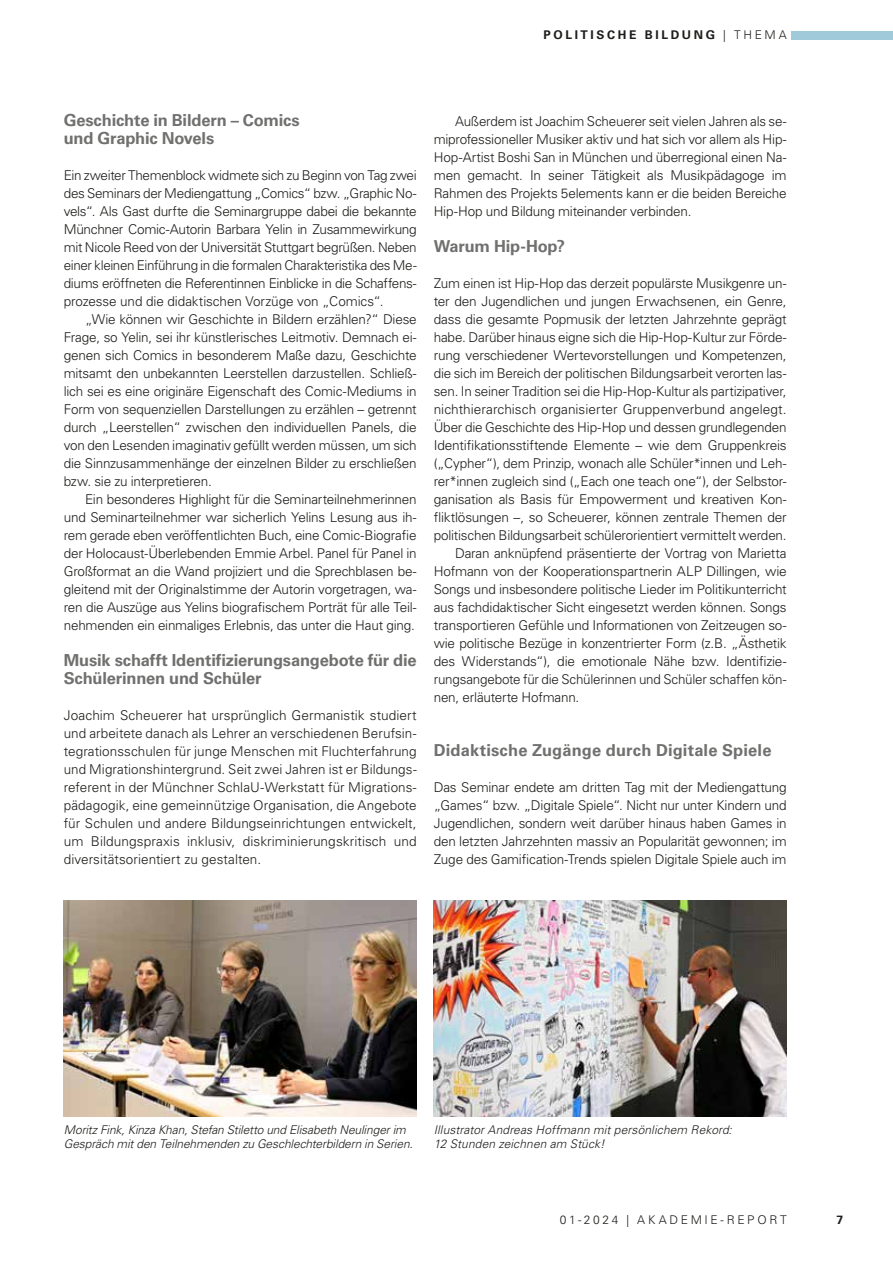
<style>
.page{position:relative;width:893px;height:1263px;background:#fff}
.page>*{position:absolute;margin:0;border:0;box-sizing:border-box;transform-origin:0 0}
.t1{font:700 16.5px/18px "Univers LT Std";letter-spacing:-.01em;color:#70706f}
.t2{font:700 16.5px "Univers LT Std";letter-spacing:.01em;color:#70706f}
.t3{font:300 13.5px/18px "Univers LT Std";letter-spacing:-.015em;color:#1d1d1b;text-align:justify}
.t4{font:300 13.5px "Univers LT Std";letter-spacing:.005em;color:#1d1d1b}
.t5{font:italic 300 12px/13.5px "Univers LT Std";letter-spacing:-.005em;color:#1d1d1b}
.t6{font:700 12px "Univers LT Std";letter-spacing:.22em;color:#1d1d1b}
.t7{font:300 12px "Univers LT Std";letter-spacing:.22em;color:#1d1d1b}
.s1{font-weight:300}
</style>
<div class="page">
<img style="left:434px;top:900px;width:353px;height:216px">
<img style="left:64px;top:900px;width:353px;height:216px">
<div style="left:791px;top:32px;width:102px;height:8px;background:#a0c9d9"></div>
<p class="t6" style="left:543px;top:28px;width:245px">POLITISCHE BILDUNG <span class="s1">| THEMA</span></p>
<p class="t1" style="left:64px;top:111px;width:238px">Geschichte in Bildern – Comics und Graphic Novels</p>
<p class="t3" style="left:64px;top:166px;width:354px">Ein zweiter Themenblock widmete sich zu Beginn von Tag zwei des Seminars der Mediengattung „Comics“ bzw. „Graphic No&shy;vels“. Als Gast durfte die Seminargruppe dabei die bekannte Münchner Comic-Autorin Barbara Yelin in Zusammewirkung mit Nicole Reed von der Universität Stuttgart begrüßen. Neben einer kleinen Einführung in die formalen Charakteristika des Me&shy;diums eröffneten die Referentinnen Einblicke in die Schaffens&shy;prozesse und die didaktischen Vorzüge von „Comics“.</p>
<p class="t3" style="left:64px;top:310px;width:354px;text-indent:21px">„Wie können wir Geschichte in Bildern erzählen?“ Diese Frage, so Yelin, sei ihr künstlerisches Leitmotiv. Demnach ei&shy;genen sich Comics in besonderem Maße dazu, Geschichte mitsamt den unbekannten Leerstellen darzustellen. Schließ&shy;lich sei es eine originäre Eigenschaft des Comic-Mediums in Form von sequenziellen Darstellungen zu erzählen – getrennt durch „Leerstellen“ zwischen den individuellen Panels, die von den Lesenden imaginativ gefüllt werden müssen, um sich die Sinnzusammenhänge der einzelnen Bilder zu erschließen bzw. sie zu interpretieren.</p>
<p class="t3" style="left:64px;top:490px;width:354px;text-indent:21px">Ein besonderes Highlight für die Seminarteilnehmerinnen und Seminarteilnehmer war sicherlich Yelins Lesung aus ih&shy;rem gerade eben veröffentlichten Buch, eine Comic-Biografie der Holocaust-Überlebenden Emmie Arbel. Panel für Panel in Großformat an die Wand projiziert und die Sprechblasen be&shy;gleitend mit der Originalstimme der Autorin vorgetragen, wa&shy;ren die Auszüge aus Yelins biografischem Porträt für alle Teil&shy;nehmenden ein einmaliges Erlebnis, das unter die Haut ging.</p>
<p class="t1" style="left:64px;top:651px;width:354px">Musik schafft Identifizierungsangebote für die<br>Schülerinnen und Schüler</p>
<p class="t3" style="left:64px;top:706px;width:354px">Joachim Scheuerer hat ursprünglich Germanistik studiert und arbeitete danach als Lehrer an verschiedenen Berufsin&shy;tegrationsschulen für junge Menschen mit Fluchterfahrung und Migrationshintergrund. Seit zwei Jahren ist er Bildungs&shy;referent in der Münchner SchlaU-Werkstatt für Migrations&shy;pädagogik, eine gemeinnützige Organisation, die Angebote für Schulen und andere Bildungseinrichtungen entwickelt, um Bildungspraxis inklusiv, diskriminierungskritisch und diversitätsorientiert zu gestalten.</p>
<p class="t3" style="left:434px;top:112px;width:354px;text-indent:21px">Außerdem ist Joachim Scheuerer seit vielen Jahren als se&shy;miprofessioneller Musiker aktiv und hat sich vor allem als Hip-Hop-Artist Boshi San in München und überregional einen Na&shy;men gemacht. In seiner Tätigkeit als Musikpädagoge im Rahmen des Projekts 5elements kann er die beiden Bereiche Hip-Hop und Bildung miteinander verbinden.</p>
<p class="t1" style="left:434px;top:237px;width:133px">Warum Hip-Hop?</p>
<p class="t3" style="left:434px;top:274px;width:354px">Zum einen ist Hip-Hop das derzeit populärste Musikgenre un-</p>
<p class="t3" style="left:434px;top:292px;width:354px">ter den Jugendlichen und jungen Erwachsenen, ein Genre,</p>
<p class="t3" style="left:434px;top:310px;width:354px">dass die gesamte Popmusik der letzten Jahrzehnte geprägt</p>
<p class="t3" style="left:434px;top:328px;width:354px">habe. Darüber hinaus eigne sich die Hip-Hop-Kultur zur Förde-</p>
<p class="t3" style="left:434px;top:346px;width:354px">rung verschiedener Wertevorstellungen und Kompetenzen,</p>
<p class="t3" style="left:434px;top:364px;width:354px">die sich im Bereich der politischen Bildungsarbeit verorten las-</p>
<p class="t3" style="left:434px;top:382px;width:354px">sen. In seiner Tradition sei die Hip-Hop-Kultur als partizipativer,</p>
<p class="t4" style="left:434px;top:401px;width:354px">nichthierarchisch organisierter Gruppenverbund angelegt.</p>
<p class="t3" style="left:434px;top:418px;width:354px">Über die Geschichte des Hip-Hop und dessen grundlegenden</p>
<p class="t3" style="left:434px;top:436px;width:354px">Identifikationsstiftende Elemente – wie dem Gruppenkreis</p>
<p class="t3" style="left:434px;top:454px;width:354px">(„Cypher“), dem Prinzip, wonach alle Schüler*innen und Leh-</p>
<p class="t3" style="left:434px;top:472px;width:354px">rer*innen zugleich sind („Each one teach one“), der Selbstor-</p>
<p class="t3" style="left:434px;top:490px;width:354px">ganisation als Basis für Empowerment und kreativen Kon-</p>
<p class="t3" style="left:434px;top:508px;width:354px">fliktlösungen –, so Scheuerer, können zentrale Themen der</p>
<p class="t3" style="left:434px;top:526px;width:354px">politischen Bildungsarbeit schülerorientiert vermittelt werden.</p>
<p class="t3" style="left:455px;top:544px;width:333px">Daran anknüpfend präsentierte der Vortrag von Marietta</p>
<p class="t3" style="left:434px;top:562px;width:354px">Hofmann von der Kooperationspartnerin ALP Dillingen, wie</p>
<p class="t3" style="left:434px;top:580px;width:354px">Songs und insbesondere politische Lieder im Politikunterricht</p>
<p class="t3" style="left:434px;top:598px;width:354px">aus fachdidaktischer Sicht eingesetzt werden können. Songs</p>
<p class="t3" style="left:434px;top:616px;width:354px">transportieren Gefühle und Informationen von Zeitzeugen so-</p>
<p class="t3" style="left:434px;top:634px;width:354px">wie politische Bezüge in konzentrierter Form (z.B. „Ästhetik</p>
<p class="t3" style="left:434px;top:652px;width:354px">des Widerstands“), die emotionale Nähe bzw. Identifizie-</p>
<p class="t3" style="left:434px;top:670px;width:354px">rungsangebote für die Schülerinnen und Schüler schaffen kön-</p>
<p class="t3" style="left:434px;top:688px;width:147px">nen, erläuterte Hofmann.</p>
<p class="t2" style="left:434px;top:740px;width:339px">Didaktische Zugänge durch Digitale Spiele</p>
<p class="t3" style="left:434px;top:778px;width:354px">Das Seminar endete am dritten Tag mit der Mediengattung „Games“ bzw. „Digitale Spiele“. Nicht nur unter Kindern und Jugendlichen, sondern weit darüber hinaus haben Games in den letzten Jahrzehnten massiv an Popularität gewonnen; im Zuge des Gamification-Trends spielen Digitale Spiele auch im</p>
<p class="t5" style="left:64px;top:1123px;width:351px">Moritz Fink, Kinza Khan, Stefan Stiletto und Elisabeth Neulinger im<br>Gespräch mit den Teilnehmenden zu Geschlechterbildern in Serien.</p>
<p class="t5" style="left:434px;top:1123px;width:300px">Illustrator Andreas Hoffmann mit persönlichem Rekord:<br>12 Stunden zeichnen am Stück!</p>
<p class="t7" style="left:560px;top:1213px;width:228px">01-2024 | AKADEMIE-REPORT</p>
<p class="t6" style="left:836px;top:1213px;width:8px">7</p>
</div>
